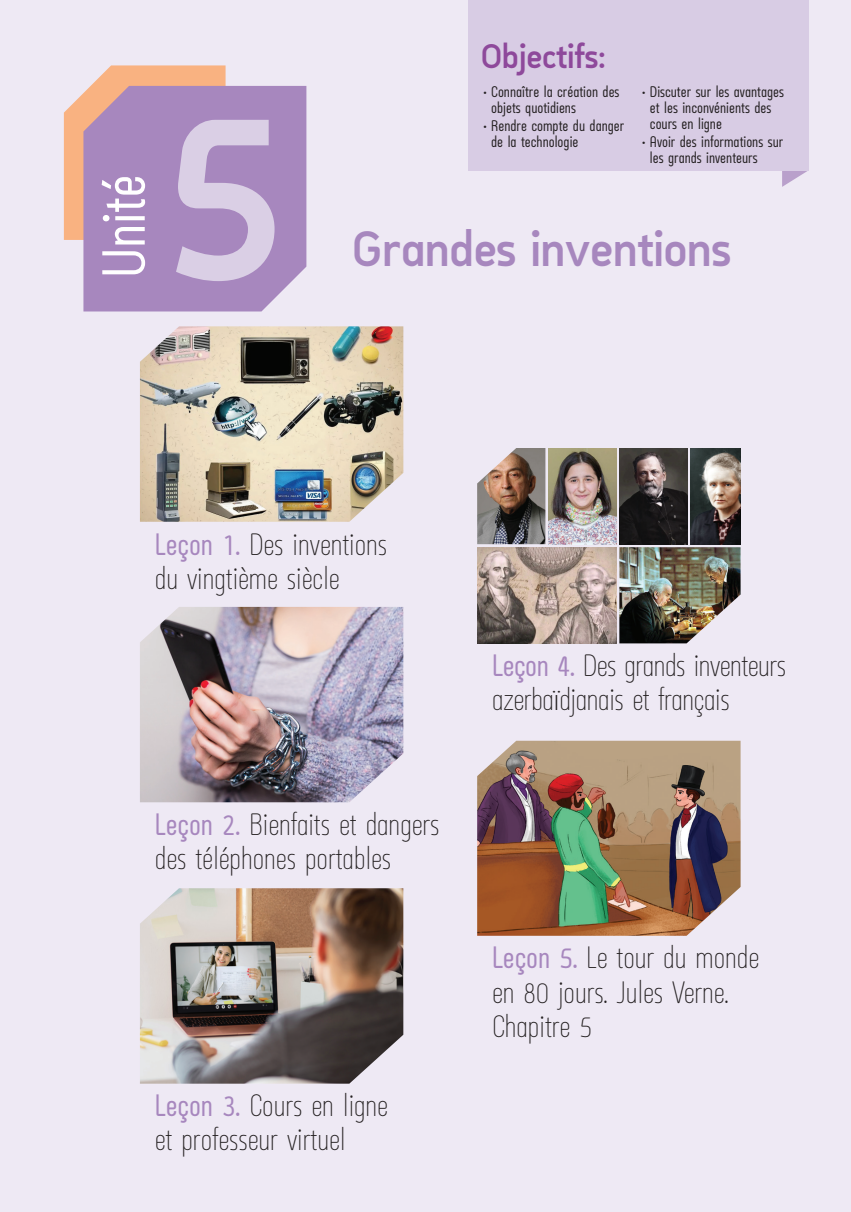
<style>
.page{position:relative;width:851px;height:1212px;background:#fff}
.page>*{position:absolute;margin:0;border:0;box-sizing:border-box;transform-origin:0 0}
.t1{font:700 245.55px "Arch";color:#dacfe5}
.t2{font:condensed 58.8px "Arch";color:#fff}
.t3{font:700 48px "Arch";color:#a787be}
.t4{font:700 33px "Arch";color:#8e499b}
.t5{font:300 condensed 30px/34.5px "Arch";color:#231f20}
.t6{font:condensed 15px/16px "Arch";color:#231f20}
.s1{font-weight:400;color:#a787be}
.s2{font-family:"Segoe UI";font-stretch:normal}
</style>
<div class="page">
<div style="left:0;top:0;width:850px;height:1212px;background:#eee9f4"></div>
<img style="left:477px;top:448px;width:68px;height:96px">
<img style="left:548px;top:448px;width:68px;height:96px">
<img style="left:619px;top:448px;width:68px;height:96px">
<img style="left:690px;top:448px;width:50px;height:96px">
<img style="left:477px;top:547px;width:139px;height:96px">
<img style="left:619px;top:547px;width:121px;height:96px">
<img style="left:140px;top:607px;width:263px;height:195px">
<img style="left:140px;top:888px;width:263px;height:195px">
<img style="left:477px;top:741px;width:263px;height:195px">
<img style="left:140px;top:326px;width:263px;height:196px">
<svg style="left:63px;top:65px;width:162px;height:175px"></svg>
<div style="left:83px;top:86px;width:223px;height:225px;background:#a787be"></div>
<svg style="left:782px;top:170px;width:26px;height:17px"></svg>
<div style="left:467px;top:0;width:341px;height:170px;background:#d8cce4"></div>
<h2 class="t2" style="left:88px;top:278px;width:105px;rotate:-90deg">Unité</h2>
<h1 class="t1" style="left:160px;top:41px;width:131px">5</h1>
<p class="t4" style="left:481px;top:36px;width:126px">Objectifs:</p>
<p class="t6" style="left:491px;top:83px;width:130px">Connaître la création des objets quotidiens</p>
<p class="t6" style="left:491px;top:117px;width:134px">Rendre compte du danger de la technologie</p>
<p class="t6" style="left:650px;top:83px;width:135px">Discuter sur les avantages et les inconvénients des cours en ligne</p>
<p class="t6" style="left:650px;top:133px;width:135px">Avoir des informations sur les grands inventeurs</p>
<h3 class="t3" style="left:352px;top:219px;width:380px">Grandes inventions</h3>
<p class="t5" style="left:155px;top:526px;width:234px"><span class="s1">Leçon 1.</span> Des inventions du vingtième siècle</p>
<p class="t5" style="left:155px;top:806px;width:286px"><span class="s1">Leçon 2.</span> Bienfaits et dangers des téléphones portables</p>
<p class="t5" style="left:155px;top:1087px;width:234px"><span class="s1">Leçon 3.</span> Cours en ligne et professeur virtuel</p>
<p class="t5" style="left:492px;top:647px;width:295px"><span class="s1">Leçon 4.</span> Des grands inventeurs azerba<span class="s2">ï</span>djanais et français</p>
<p class="t5" style="left:492px;top:940px;width:268px"><span class="s1">Leçon 5.</span> Le tour du monde en 80 jours. Jules Verne.<br>Chapitre 5</p>
</div>
